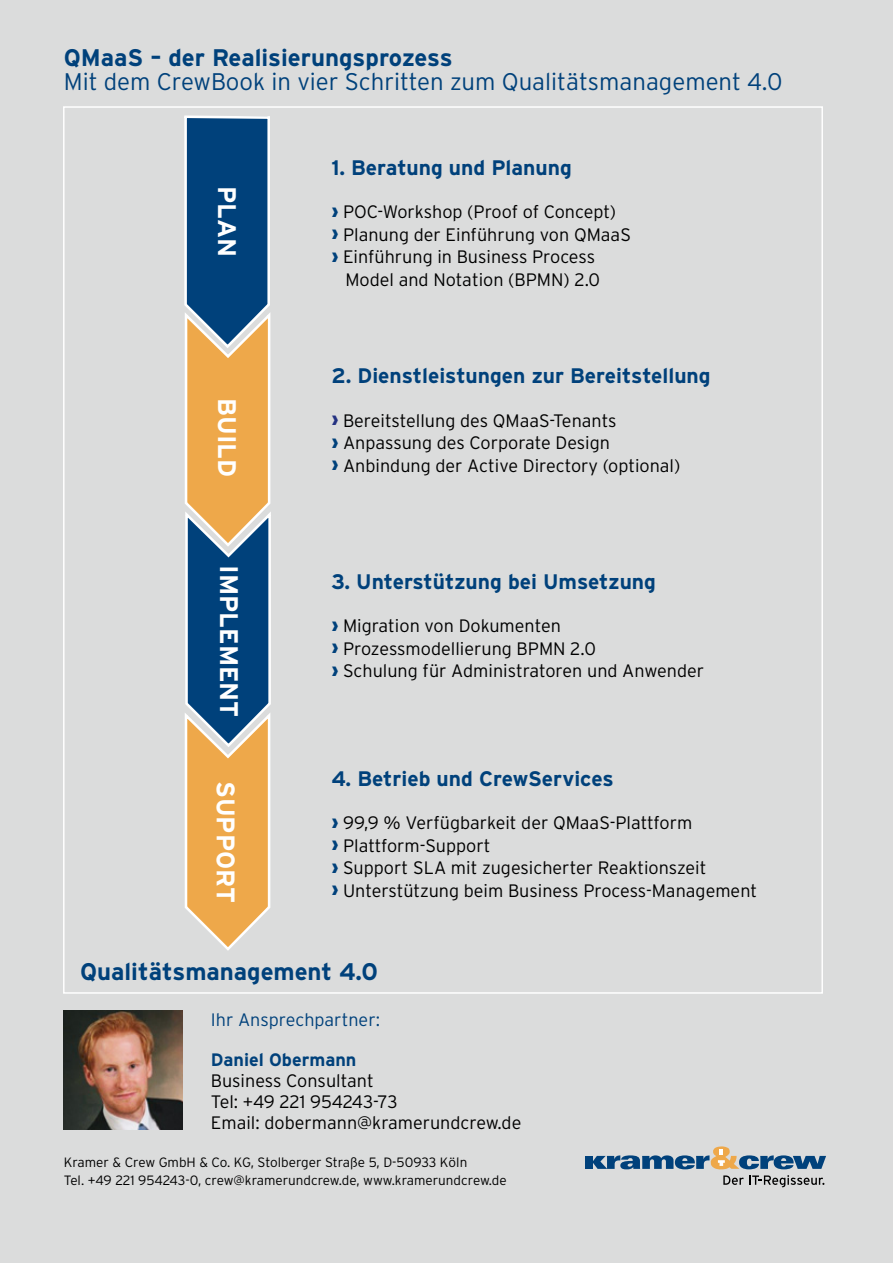
<style>
.page{position:relative;width:893px;height:1263px;background:#dbdcdc}
.page>*{position:absolute;margin:0;border:0;box-sizing:border-box;transform-origin:0 0}
.t1{font:700 25.5px "Interstate";color:#fff}
.t2{font:300 24px "Interstate";color:#00417b}
.t3{font:700 24px "Interstate";color:#00417b}
.t4{font:700 21px "Interstate";color:#00417b}
.t5{font:300 18px/22.5px "Interstate";color:#000}
.t6{font:300 18px "Interstate";color:#00417b}
.t7{font:700 18px "Interstate";color:#00417b}
.t8{font:300 13.5px/18px "Interstate";color:#000}
.s1{font-weight:900;color:#00417b}
.s2{font-weight:900;color:#243282}
</style>
<div class="page">
<div style="left:585px;top:1156px;width:7px;height:13px;background:#00417b"></div>
<svg style="left:592px;top:1146px;width:234px;height:41px"></svg>
<svg style="left:184px;top:115px;width:87px;height:836px;background:#868678"></svg>
<img style="left:64px;top:1011px;width:119px;height:119px">
<h2 class="t3" style="left:64px;top:44px;width:390px">QMaaS – der Realisierungsprozess</h2>
<h2 class="t2" style="left:64px;top:68px;width:720px">Mit dem CrewBook in vier Schritten zum Qualitätsmanagement 4.0</h2>
<h1 class="t1" style="left:241px;top:186px;width:73px;rotate:90deg">PLAN</h1>
<h1 class="t1" style="left:241px;top:398px;width:81px;rotate:90deg">BUILD</h1>
<h1 class="t1" style="left:243px;top:565px;width:154px;rotate:90deg">IMPLEMENT</h1>
<h1 class="t1" style="left:240px;top:781px;width:123px;rotate:90deg">SUPPORT</h1>
<p class="t4" style="left:331px;top:156px;width:242px">1. Beratung und Planung</p>
<p class="t5" style="left:331px;top:200px;width:286px"><span class="s1">›</span> POC-Workshop (Proof of Concept)</p>
<p class="t5" style="left:331px;top:223px;width:301px"><span class="s1">›</span> Planung der Einführung von QMaaS</p>
<p class="t5" style="left:331px;top:245px;width:265px"><span class="s1">›</span> Einführung in Business Process</p>
<p class="t5" style="left:345px;top:268px;width:256px">Model and Notation (BPMN) 2.0</p>
<p class="t4" style="left:331px;top:364px;width:381px">2. Dienstleistungen zur Bereitstellung</p>
<p class="t5" style="left:331px;top:409px;width:351px"><span class="s2">›</span> Bereitstellung des QMaaS-Tenants<br><span class="s1">›</span> Anpassung des Corporate Design<br><span class="s1">›</span> Anbindung der Active Directory (optional)</p>
<p class="t4" style="left:331px;top:570px;width:326px">3. Unterstützung bei Umsetzung</p>
<p class="t5" style="left:331px;top:614px;width:374px"><span class="s1">›</span> Migration von Dokumenten<br><span class="s1">›</span> Prozessmodellierung BPMN 2.0<br><span class="s1">›</span> Schulung für Administratoren und Anwender</p>
<p class="t4" style="left:331px;top:766px;width:284px">4. Betrieb und CrewServices</p>
<p class="t5" style="left:331px;top:811px;width:427px"><span class="s1">›</span> 99,9 % Verfügbarkeit der QMaaS-Plattform<br><span class="s1">›</span> Plattform-Support<br><span class="s1">›</span> Support SLA mit zugesicherter Reaktionszeit<br><span class="s1">›</span> Unterstützung beim Business Process-Management</p>
<h2 class="t3" style="left:80px;top:958px;width:299px">Qualitätsmanagement 4.0</h2>
<p class="t6" style="left:211px;top:1009px;width:171px">Ihr Ansprechpartner:</p>
<p class="t7" style="left:211px;top:1050px;width:147px">Daniel Obermann</p>
<p class="t5" style="left:211px;top:1070px;width:312px;line-height:21px">Business Consultant<br>Tel: +49 221 954243-73<br>Email: dobermann@kramerundcrew.de</p>
<p class="t8" style="left:64px;top:1153px;width:444px">Kramer &amp; Crew GmbH &amp; Co. KG, Stolberger Straße 5, D-50933 Köln<br>Tel. +49 221 954243-0, crew@kramerundcrew.de, www.kramerundcrew.de</p>
</div>
